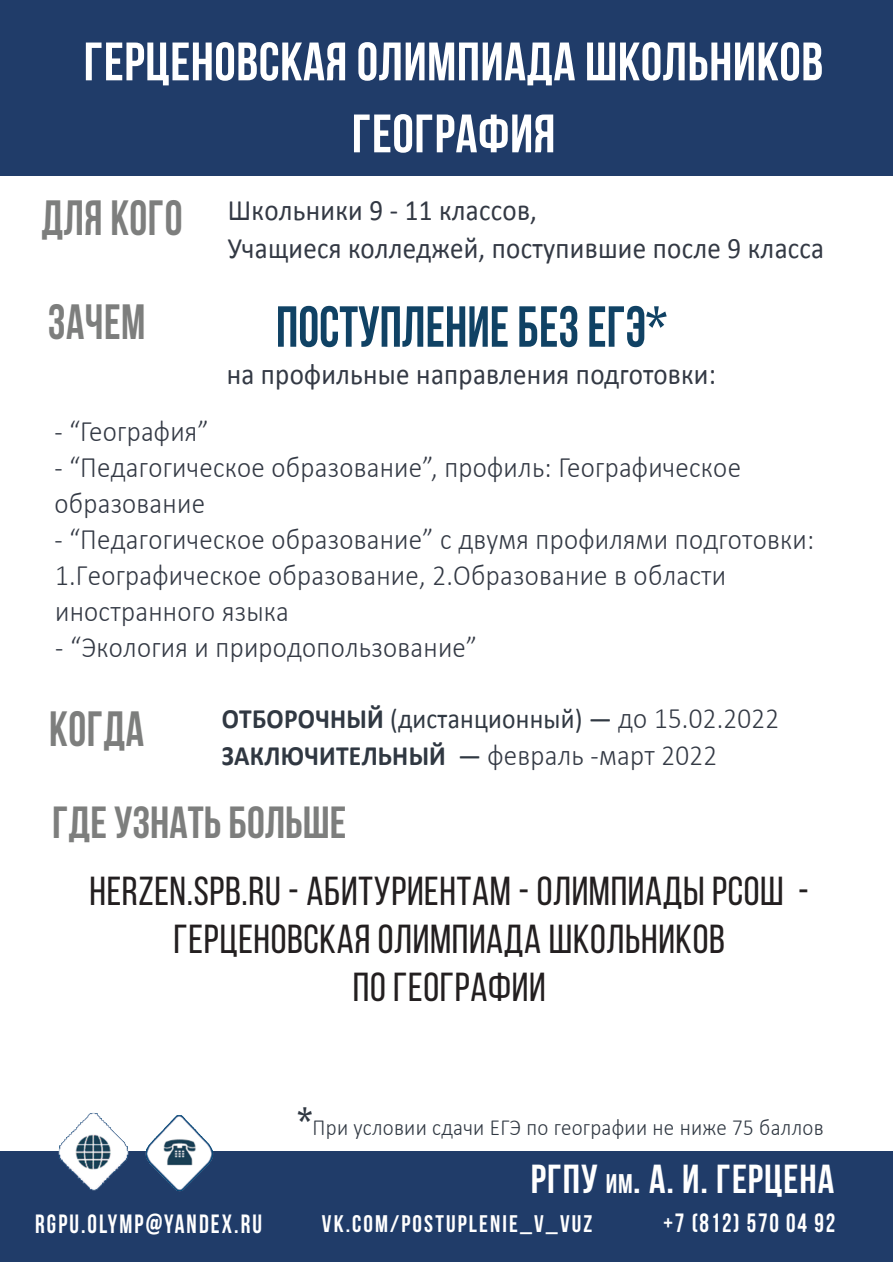
<style>
.page{position:relative;width:893px;height:1263px;background:#fff}
.page>*{position:absolute;margin:0;border:0;box-sizing:border-box;transform-origin:0 0}
.t1{font:700 57.75px "Bebas Neue";color:#104264;scale:.91 1}
.t2{font:700 54px/72px "Bebas Neue";letter-spacing:.01em;color:#fff;text-align:center}
.t3{font:700 49.5px "Bebas Neue";letter-spacing:.01em;color:#7d7e7d;scale:.91 1}
.t4{font:700 45px "Bebas Neue";color:#7d7e7d}
.t5{font:40.5px/48px "Bebas Neue";letter-spacing:.015em;color:#231f20;text-align:center}
.t6{font:700 40.5px "Bebas Neue";letter-spacing:.025em;color:#fff}
.t7{font:300 29.7px/35.7px "Calibri";letter-spacing:.01em;color:#333944;scale:.91 1}
.t8{font:29.7px/37.5px "Calibri";letter-spacing:.01em;color:#333944;scale:.91 1}
.t9{font:28.05px "Calibri";letter-spacing:.01em;color:#303842;scale:.91 1}
.t10{font:700 26.4px "Bebas Neue";letter-spacing:.09em;color:#fff;scale:.91 1}
.t11{font:700 24px "Bebas Neue";letter-spacing:.09em;color:#fff}
.t12{font:300 23.1px "Calibri";letter-spacing:.015em;color:#303842;scale:.91 1}
.s1{font-weight:700}
.s2{font-weight:300;font-size:29.7px;color:#333944}
.s3{font-weight:700;font-size:28.05px;color:#303842}
.s4{font-weight:400;font-size:28.05px;color:#303842}
.s5{font-family:"Bebas Neue";font-weight:700;font-size:39.6px}
.s6{font-size:27px}
</style>
<div class="page">
<div style="left:0;top:1151px;width:893px;height:111px;background:#203c69"></div>
<div style="left:0;top:0;width:893px;height:175px;background:#203c69"></div>
<img style="left:58px;top:1112px;width:71px;height:78px">
<img style="left:145px;top:1115px;width:68px;height:76px">
<h2 class="t2" style="left:84px;top:25px;width:741px">ГЕРЦЕНОВСКАЯ ОЛИМПИАДА ШКОЛЬНИКОВ<br>ГЕОГРАФИЯ</h2>
<h3 class="t3" style="left:41px;top:191px;width:157px">ДЛЯ КОГО</h3>
<p class="t8" style="left:228px;top:191px;width:656px">Школьники 9 - 11 классов,<br>Учащиеся колледжей, поступившие после 9 класса</p>
<h3 class="t3" style="left:48px;top:295px;width:109px">ЗАЧЕМ</h3>
<h1 class="t1" style="left:276px;top:295px;width:431px">ПОСТУПЛЕНИЕ БЕЗ ЕГЭ*</h1>
<p class="t8" style="left:227px;top:355px;width:539px">на профильные направления подготовки:</p>
<p class="t7" style="left:54px;top:413px;width:171px">- “География”</p>
<p class="t7" style="left:54px;top:449px;width:756px">- “Педагогическое образование”, профиль: Географическое образование</p>
<p class="t7" style="left:54px;top:521px;width:836px">- “Педагогическое образование” с двумя профилями подготовки:<br>1.Географическое образование, 2.Образование в области иностранного языка</p>
<p class="t7" style="left:55px;top:629px;width:465px">- “Экология и природопользование”</p>
<h3 class="t3" style="left:49px;top:701px;width:106px">КОГДА</h3>
<p class="t9" style="left:222px;top:699px;width:614px"><span class="s1">ОТБОРОЧНЫЙ</span> (дистанционный) — <span class="s2">до 15.02.2022</span></p>
<p class="t7" style="left:222px;top:737px;width:546px"><span class="s3">ЗАКЛЮЧИТЕЛЬНЫЙ</span> <span class="s4">—</span> февраль -март 2022</p>
<h3 class="t4" style="left:52px;top:798px;width:296px">ГДЕ УЗНАТЬ БОЛЬШЕ</h3>
<h3 class="t5" style="left:90px;top:867px;width:721px">HERZEN.SPB.RU - абитуриентам - олимпиады рсош - герценовская олимпиада школьников<br>по географии</h3>
<p class="t12" style="left:298px;top:1113px;width:579px"><span class="s5">*</span>При условии сдачи ЕГЭ по географии не ниже 75 баллов</p>
<h3 class="t6" style="left:531px;top:1157px;width:305px">РГПУ <span class="s6">ИМ</span>. А. И. ГЕРЦЕНА</h3>
<p class="t10" style="left:35px;top:1209px;width:251px">RGPU.OLYMP@YANDEX.RU</p>
<p class="t10" style="left:663px;top:1208px;width:190px">+7 (812) 570 04 92</p>
<p class="t11" style="left:322px;top:1211px;width:272px">VK.COM/POSTUPLENIE_V_VUZ</p>
</div>
